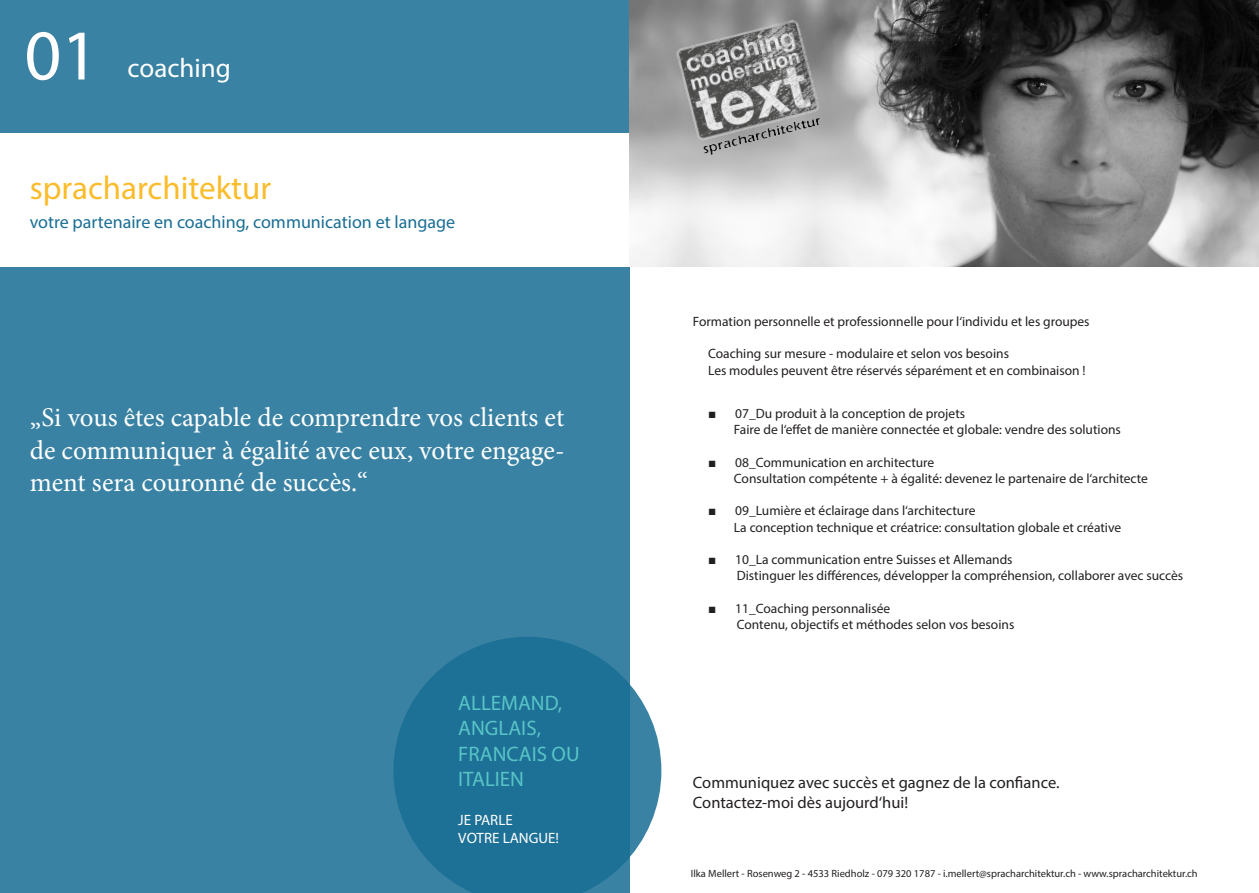
<style>
.page{position:relative;width:1259px;height:893px;background:#fff}
.page>*{position:absolute;margin:0;border:0;box-sizing:border-box;transform-origin:0 0}
.t1{font:72px "Myriad Pro";color:#fff}
.t2{font:33px "Myriad Pro";color:#fbbc2b}
.t3{font:27px/32.4px "Minion Pro";color:#fff;text-align:justify}
.t4{font:27px "Myriad Pro";color:#fff}
.t5{font:21px "Myriad Pro";color:#59c4c6}
.t6{font:18px "Myriad Pro";color:#196e94}
.t7{font:16.5px "Myriad Pro";color:#231f20}
.t8{font:15px "Myriad Pro";color:#fff}
.Absatzformat_1{font:13.5px "Myriad Pro";color:#231f20}
.t9{font:10.5px "Myriad Pro";color:#231f20}
.s1{font-family:"Arial"}
</style>
<div class="page">
<div style="left:0;top:0;width:629px;height:893px;background:#3982a3"></div>
<div style="left:0;top:133px;width:629px;height:134px;background:#fff"></div>
<svg style="left:393px;top:637px;width:268px;height:256px;fill:#1d7096"></svg>
<img style="left:629px;top:0;width:630px;height:267px">
<img style="left:646px;top:0;width:212px;height:238px">
<p class="t1" style="left:24px;top:11px;width:75px">01</p>
<p class="t4" style="left:128px;top:52px;width:105px">coaching</p>
<p class="t2" style="left:30px;top:167px;width:243px">spracharchitektur</p>
<p class="t6" style="left:30px;top:211px;width:427px">votre partenaire en coaching, communication et langage</p>
<p class="t3" style="left:30px;top:402px;width:536px">„Si vous êtes capable de comprendre vos clients et de communiquer à égalité avec eux, votre engage&shy;ment sera couronné de succès.“</p>
<p class="t5" style="left:458px;top:690px;width:105px">ALLEMAND,</p>
<p class="t5" style="left:458px;top:715px;width:84px">ANGLAIS,</p>
<p class="t5" style="left:458px;top:741px;width:123px">FRANCAIS OU</p>
<p class="t5" style="left:458px;top:766px;width:67px">ITALIEN</p>
<p class="t8" style="left:458px;top:811px;width:56px">JE PARLE</p>
<p class="t8" style="left:458px;top:829px;width:102px">VOTRE LANGUE!</p>
<p class="Absatzformat_1" style="left:693px;top:313px;width:398px">Formation personnelle et professionnelle pour l‘individu et les groupes</p>
<p class="Absatzformat_1" style="left:708px;top:346px;width:302px">Coaching sur mesure - modulaire et selon vos besoins</p>
<p class="Absatzformat_1" style="left:708px;top:362px;width:379px">Les modules peuvent être réservés séparément et en combinaison !</p>
<p class="Absatzformat_1" style="left:708px;top:405px;width:258px"><span class="s1">■</span> 07_Du produit à la conception de projets</p>
<p class="Absatzformat_1" style="left:734px;top:421px;width:388px">Faire de l‘effet de manière connectée et globale: vendre des solutions</p>
<p class="Absatzformat_1" style="left:708px;top:454px;width:228px"><span class="s1">■</span> 08_Communication en architecture</p>
<p class="Absatzformat_1" style="left:734px;top:470px;width:415px">Consultation compétente + à égalité: devenez le partenaire de l‘architecte</p>
<p class="Absatzformat_1" style="left:708px;top:502px;width:269px"><span class="s1">■</span> 09_Lumière et éclairage dans l‘architecture</p>
<p class="Absatzformat_1" style="left:734px;top:519px;width:389px">La conception technique et créatrice: consultation globale et créative</p>
<p class="Absatzformat_1" style="left:708px;top:551px;width:306px"><span class="s1">■</span> 10_La communication entre Suisses et Allemands</p>
<p class="Absatzformat_1" style="left:737px;top:567px;width:448px">Distinguer les différences, développer la compréhension, collaborer avec succès</p>
<p class="Absatzformat_1" style="left:708px;top:600px;width:184px"><span class="s1">■</span> 11_Coaching personnalisée</p>
<p class="Absatzformat_1" style="left:737px;top:616px;width:279px">Contenu, objectifs et méthodes selon vos besoins</p>
<p class="t7" style="left:693px;top:773px;width:368px">Communiquez avec succès et gagnez de la confiance.</p>
<p class="t7" style="left:693px;top:792px;width:217px">Contactez-moi dès aujourd‘hui!</p>
<p class="t9" style="left:691px;top:867px;width:508px">Ilka Mellert - Rosenweg 2 - 4533 Riedholz - 079 320 1787 - i.mellert@spracharchitektur.ch - www.spracharchitektur.ch</p>
</div>
